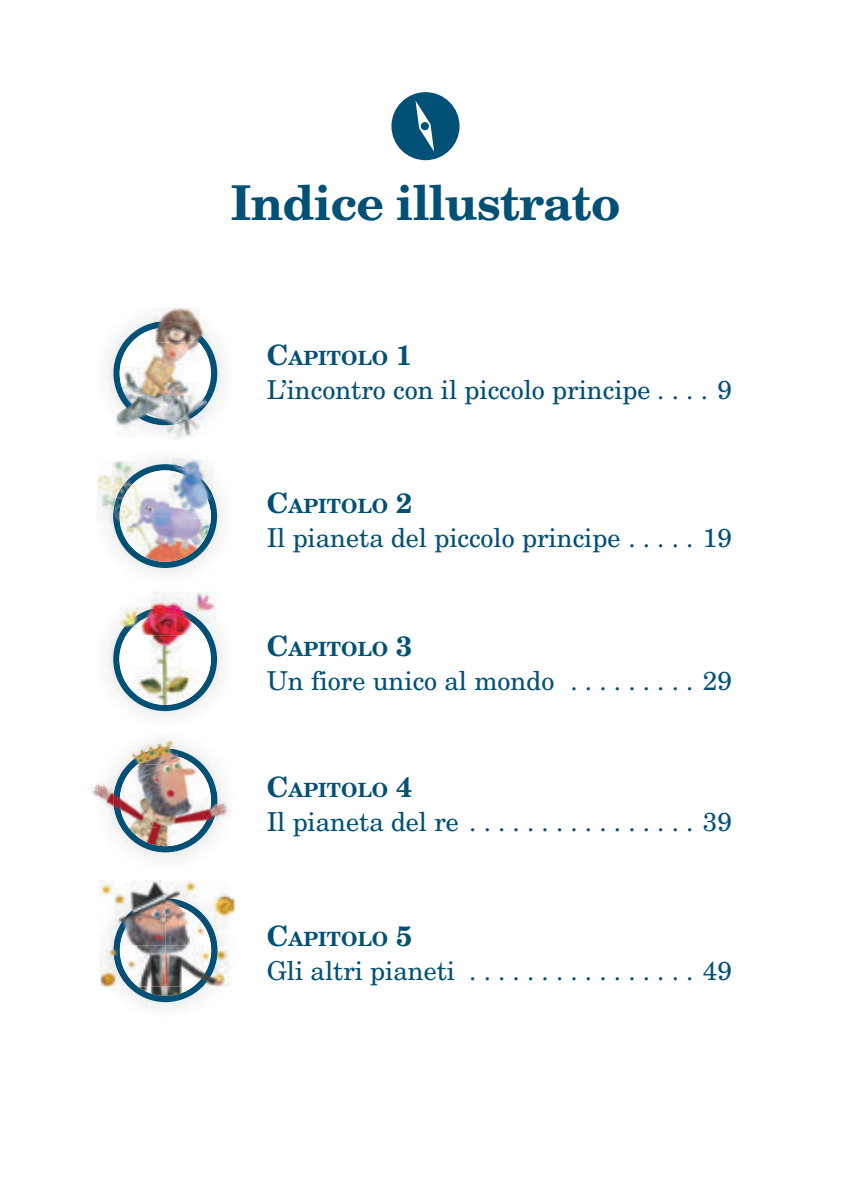
<style>
.page{position:relative;width:851px;height:1191px;background:#fff}
.page>*{position:absolute;margin:0;border:0;box-sizing:border-box;transform-origin:0 0}
.t1{font:700 48px "New Century Schlbk LT Std";letter-spacing:-.02em;color:#015076}
.t2{font:26px "New Century Schlbk LT Std";color:#015076}
.t3{font:700 19.6px "New Century Schlbk LT Std";color:#015076}
.s1{font-size:28px}
</style>
<div class="page">
<div style="left:394px;top:95px;width:62px;height:62px;background:#015076;border-radius:50%"></div>
<div style="left:391px;top:92px;width:68px;height:68px;border:6px solid #015076;border-radius:50%"></div>
<svg style="left:415px;top:101px;width:19px;height:51px"></svg>
<div style="left:420px;top:122px;width:9px;height:8px;background:#015076;border-radius:50%"></div>
<img style="left:108px;top:318px;width:115px;height:102px">
<svg style="left:113px;top:321px;width:104px;height:104px"></svg>
<img style="left:120px;top:327px;width:91px;height:92px;border-radius:50%">
<img style="left:130px;top:329px;width:22px;height:15px">
<svg style="left:120px;top:367px;width:1px;height:13px"></svg>
<img style="left:116px;top:405px;width:84px;height:35px">
<img style="left:126px;top:396px;width:80px;height:29px">
<img style="left:132px;top:396px;width:73px;height:23px">
<img style="left:152px;top:308px;width:55px;height:13px">
<img style="left:152px;top:321px;width:55px;height:21px">
<img style="left:152px;top:327px;width:47px;height:15px">
<img style="left:109px;top:459px;width:113px;height:114px">
<div style="left:113px;top:464px;width:104px;height:104px;background:#015076;border-radius:50%"></div>
<svg style="left:119px;top:470px;width:92px;height:92px;background:#dfdee8"></svg>
<svg style="left:153px;top:470px;width:12px;height:2px"></svg>
<img style="left:120px;top:514px;width:91px;height:48px">
<img style="left:97px;top:459px;width:39px;height:65px">
<img style="left:113px;top:473px;width:22px;height:51px">
<img style="left:119px;top:482px;width:16px;height:43px">
<img style="left:172px;top:458px;width:42px;height:36px">
<img style="left:171px;top:464px;width:41px;height:45px">
<img style="left:169px;top:471px;width:41px;height:38px">
<img style="left:108px;top:627px;width:114px;height:89px">
<div style="left:113px;top:607px;width:104px;height:104px;background:#015076;border-radius:50%"></div>
<img style="left:119px;top:635px;width:92px;height:70px">
<img style="left:119px;top:592px;width:98px;height:43px">
<img style="left:126px;top:613px;width:78px;height:22px">
<img style="left:116px;top:744px;width:102px;height:114px">
<svg style="left:113px;top:748px;width:104px;height:104px"></svg>
<img style="left:122px;top:757px;width:87px;height:87px">
<img style="left:88px;top:784px;width:9px;height:13px">
<img style="left:97px;top:770px;width:134px;height:55px">
<img style="left:113px;top:765px;width:104px;height:66px">
<img style="left:120px;top:763px;width:91px;height:68px">
<img style="left:99px;top:882px;width:129px;height:125px">
<div style="left:114px;top:898px;width:103px;height:104px;background:#015076;border-radius:50%"></div>
<svg style="left:120px;top:904px;width:91px;height:92px"></svg>
<img style="left:138px;top:986px;width:28px;height:10px">
<img style="left:100px;top:881px;width:96px;height:53px">
<img style="left:217px;top:934px;width:13px;height:52px">
<img style="left:167px;top:882px;width:67px;height:52px">
<img style="left:100px;top:934px;width:14px;height:52px">
<img style="left:114px;top:898px;width:103px;height:44px">
<img style="left:114px;top:942px;width:6px;height:44px">
<img style="left:211px;top:942px;width:6px;height:44px">
<img style="left:120px;top:904px;width:91px;height:82px">
<img style="left:128px;top:735px;width:47px;height:26px">
<img style="left:132px;top:748px;width:47px;height:17px">
<img style="left:136px;top:755px;width:44px;height:10px">
<img style="left:135px;top:763px;width:37px;height:15px">
<h1 class="t1" style="left:230px;top:173px;width:391px">Indice illustrato</h1>
<p class="t3" style="left:266px;top:345px;width:147px"><span class="s1">C</span>APITOLO <span class="s1">1</span></p>
<p class="t2" style="left:266px;top:373px;width:466px">L’incontro con il piccolo principe . . . . 9</p>
<p class="t3" style="left:266px;top:494px;width:147px"><span class="s1">C</span>APITOLO <span class="s1">2</span></p>
<p class="t2" style="left:266px;top:522px;width:466px">Il pianeta del piccolo principe . . . . . 19</p>
<p class="t3" style="left:266px;top:636px;width:147px"><span class="s1">C</span>APITOLO <span class="s1">3</span></p>
<p class="t2" style="left:266px;top:664px;width:466px">Un fiore unico al mondo . . . . . . . . . 29</p>
<p class="t3" style="left:266px;top:778px;width:147px"><span class="s1">C</span>APITOLO <span class="s1">4</span></p>
<p class="t2" style="left:266px;top:805px;width:466px">Il pianeta del re . . . . . . . . . . . . . . . . 39</p>
<p class="t3" style="left:266px;top:926px;width:147px"><span class="s1">C</span>APITOLO <span class="s1">5</span></p>
<p class="t2" style="left:266px;top:954px;width:466px">Gli altri pianeti . . . . . . . . . . . . . . . . 49</p>
</div>
